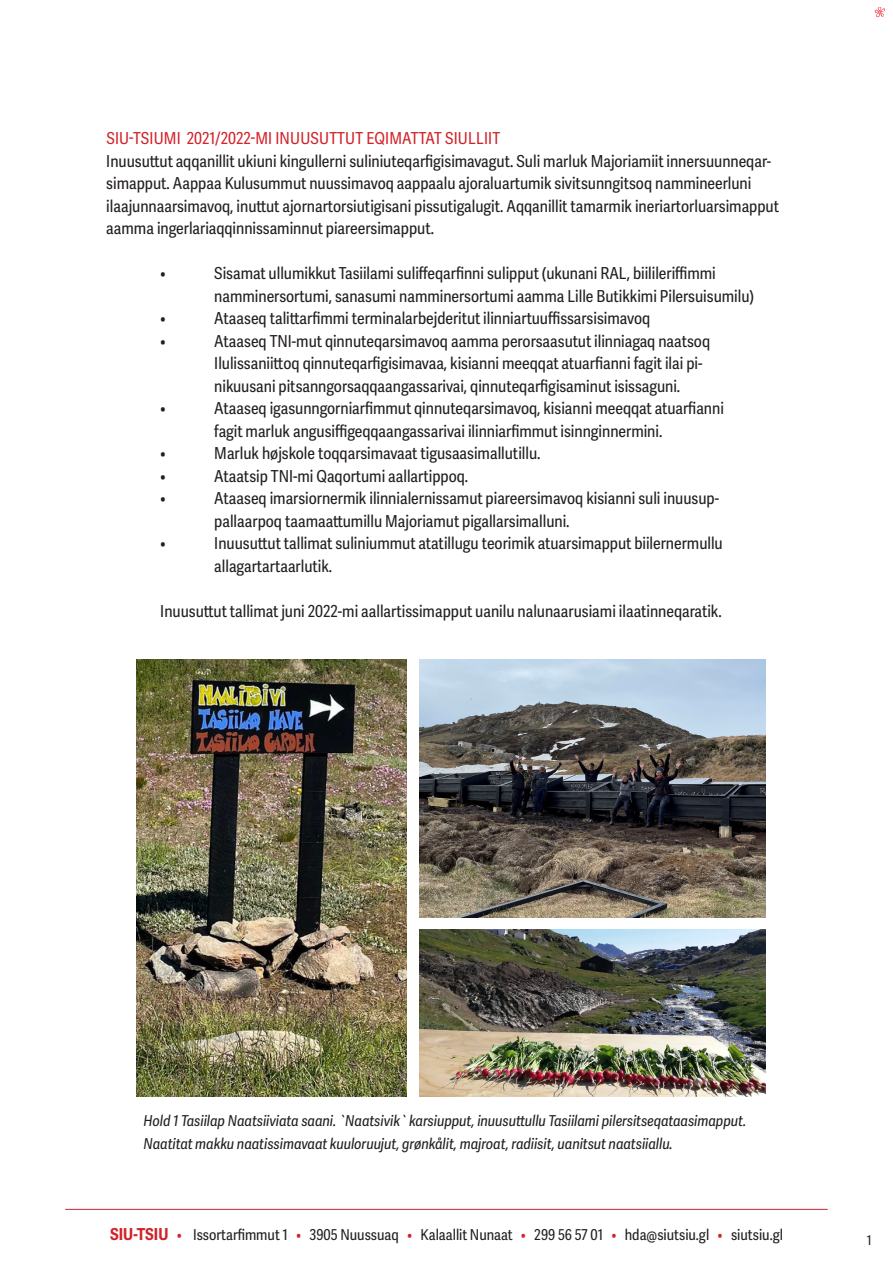
<style>
.page{position:relative;width:893px;height:1263px;background:#fff}
.page>*{position:absolute;margin:0;border:0;box-sizing:border-box;transform-origin:0 0}
.t1{font:16.5px/22.5px "Adelle Sans Cnd";color:#231f20}
.t2{font:16.5px "Adelle Sans Cnd";letter-spacing:.01em;color:#d1232a}
.t3{font:italic 15px/22.5px "Adelle Sans Cnd";color:#231f20}
.t4{font:15px "Adelle Sans Cnd";color:#231f20}
.t5{font:13.5px "Adelle Sans Cnd";color:#231f20}
.s1{font-weight:700;font-size:16.5px;color:#d1232a}
.s2{color:#d1232a}
</style>
<div class="page">
<svg style="left:874px;top:7px;width:12px;height:10px"></svg>
<hr style="left:65px;top:1209px;width:763px;height:1px;background:#d1232a">
<img style="left:420px;top:660px;width:345px;height:257px">
<img style="left:420px;top:930px;width:345px;height:166px">
<img style="left:136px;top:660px;width:271px;height:436px">
<p class="t2" style="left:106px;top:129px;width:395px">SIU-TSIUMI 2021/2022-MI INUUSUTTUT EQIMATTAT SIULLIIT</p>
<p class="t1" style="left:106px;top:150px;width:674px">Inuusuttut aqqanillit ukiuni kingullerni suliniuteqarfigisimavagut. Suli marluk Majoriamiit innersuunneqar&shy;simapput. Aappaa Kulusummut nuussimavoq aappaalu ajoraluartumik sivitsunngitsoq nammineerluni ilaajunnaarsimavoq, inuttut ajornartorsiutigisani pissutigalugit. Aqqanillit tamarmik ineriartorluarsimapput aamma ingerlariaqqinnissaminnut piareersimapput.</p>
<p class="t1" style="left:160px;top:263px;width:7px">•</p>
<p class="t1" style="left:214px;top:263px;width:541px">Sisamat ullumikkut Tasiilami suliffeqarfinni sulipput (ukunani RAL, biilileriffimmi namminersortumi, sanasumi namminersortumi aamma Lille Butikkimi Pilersuisumilu)</p>
<p class="t1" style="left:160px;top:308px;width:7px">•</p>
<p class="t1" style="left:214px;top:308px;width:437px">Ataaseq talittarfimmi terminalarbejderitut ilinniartuuffissarsisimavoq</p>
<p class="t1" style="left:160px;top:330px;width:7px">•</p>
<p class="t1" style="left:214px;top:330px;width:497px">Ataaseq TNI-mut qinnuteqarsimavoq aamma perorsaasutut ilinniagaq naatsoq<br>Ilulissaniittoq qinnuteqarfigisimavaa, kisianni meeqqat atuarfianni fagit ilai pi&shy;nikuusani pitsanngorsaqqaangassarivai, qinnuteqarfigisaminut isissaguni.</p>
<p class="t1" style="left:160px;top:398px;width:7px">•</p>
<p class="t1" style="left:214px;top:398px;width:511px">Ataaseq igasunngorniarfimmut qinnuteqarsimavoq, kisianni meeqqat atuarfianni fagit marluk angusiffigeqqaangassarivai ilinniarfimmut isinnginnermini.</p>
<p class="t1" style="left:160px;top:443px;width:7px">•</p>
<p class="t1" style="left:214px;top:443px;width:328px">Marluk højskole toqqarsimavaat tigusaasimallutillu.</p>
<p class="t1" style="left:160px;top:465px;width:7px">•</p>
<p class="t1" style="left:214px;top:465px;width:255px">Ataatsip TNI-mi Qaqortumi aallartippoq.</p>
<p class="t1" style="left:160px;top:488px;width:7px">•</p>
<p class="t1" style="left:214px;top:488px;width:506px">Ataaseq imarsiornermik ilinnialernissamut piareersimavoq kisianni suli inuusup&shy;pallaarpoq taamaattumillu Majoriamut pigallarsimalluni.</p>
<p class="t1" style="left:160px;top:533px;width:7px">•</p>
<p class="t1" style="left:214px;top:533px;width:510px">Inuusuttut tallimat suliniummut atatillugu teorimik atuarsimapput biilernermullu allagartartaarlutik.</p>
<p class="t1" style="left:160px;top:600px;width:563px">Inuusuttut tallimat juni 2022-mi aallartissimapput uanilu nalunaarusiami ilaatinneqaratik.</p>
<p class="t3" style="left:144px;top:1110px;width:604px">Hold 1 Tasiilap Naatsiiviata saani. `Naatsivik` karsiupput, inuusuttullu Tasiilami pilersitseqataasimapput.<br>Naatitat makku naatissimavaat kuuloruujut, grønkålit, majroat, radiisit, uanitsut naatsiiallu.</p>
<p class="t4" style="left:110px;top:1226px;width:674px"><span class="s1">SIU-TSIU</span> <span class="s2">•</span> Issortarfimmut 1 <span class="s2">•</span> 3905 Nuussuaq <span class="s2">•</span> Kalaallit Nunaat <span class="s2">•</span> 299 56 57 01 <span class="s2">•</span> hda@siutsiu.gl <span class="s2">•</span> siutsiu.gl</p>
<p class="t5" style="left:867px;top:1232px;width:6px">1</p>
</div>
